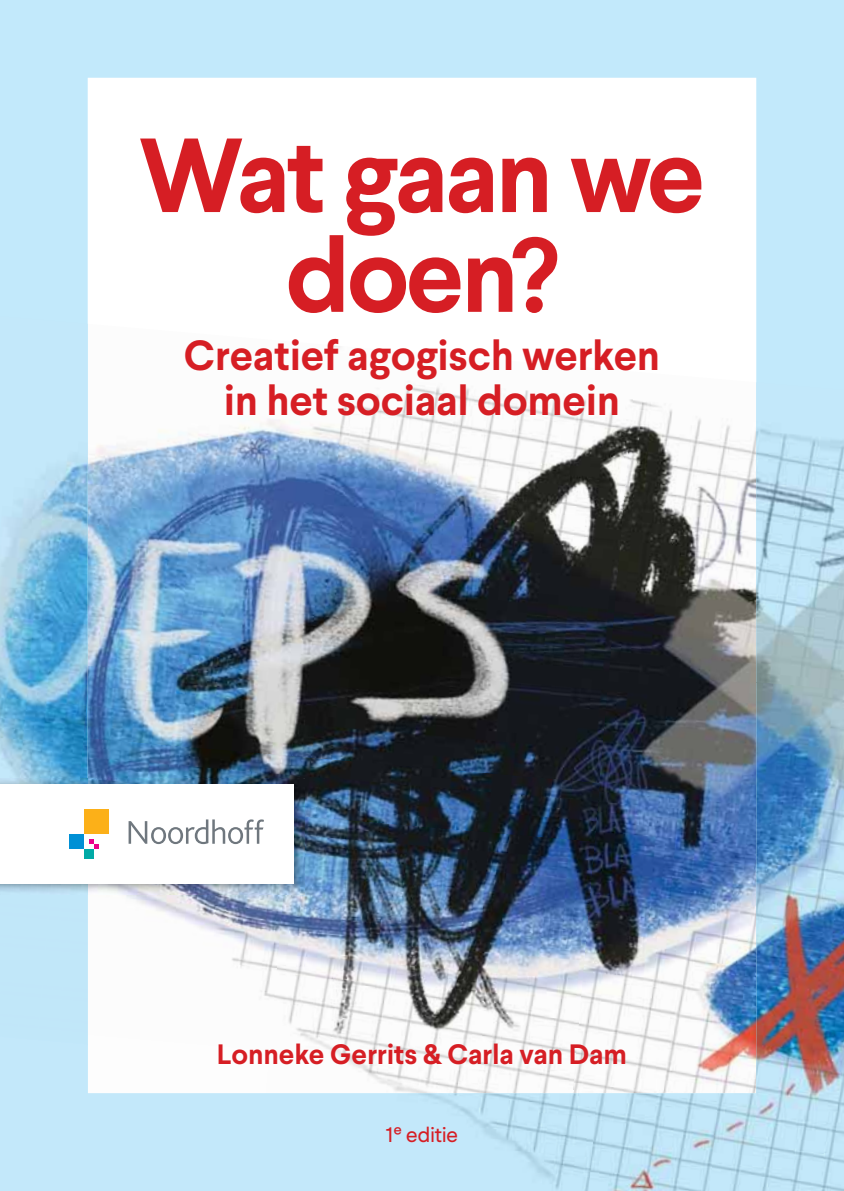
<style>
.page{position:relative;width:844px;height:1191px;background:#fff}
.page>*{position:absolute;margin:0;border:0;box-sizing:border-box;transform-origin:0 0}
.t1{font:700 105px/99.8px "Larsseit";letter-spacing:-.035em;color:#d61e24;text-align:center}
.t2{font:700 42px/45.5px "Larsseit";letter-spacing:-.01em;color:#d61e24;text-align:center}
.t3{font:700 28px "Larsseit";letter-spacing:-.005em;color:#d61e24}
.t4{font:21px "Larsseit";letter-spacing:-.01em;color:#d61e24}
</style>
<div class="page">
<img style="left:0;top:0;width:843px;height:1093px">
<img style="left:0;top:316px;width:88px;height:462px">
<img style="left:756px;top:382px;width:87px;height:300px">
<img style="left:708px;top:682px;width:135px;height:509px">
<img style="left:80px;top:689px;width:8px;height:89px">
<div style="left:0;top:894px;width:88px;height:142px;background:#c1e7f9"></div>
<img style="left:597px;top:1093px;width:121px;height:98px">
<img style="left:0;top:1036px;width:597px;height:155px">
<img style="left:0;top:778px;width:305px;height:116px">
<div style="left:0;top:784px;width:294px;height:99px;background:#fff"></div>
<svg style="left:89px;top:839px;width:10px;height:9px"></svg>
<div style="left:84px;top:848px;width:10px;height:10px;background:#00aaa6"></div>
<div style="left:69px;top:833px;width:15px;height:15px;background:#0090d5"></div>
<div style="left:84px;top:809px;width:25px;height:24px;background:#fcb018"></div>
<svg style="left:128px;top:819px;width:136px;height:25px"></svg>
<h1 class="t1" style="left:138px;top:136px;width:568px">Wat gaan we doen?</h1>
<p class="t2" style="left:184px;top:336px;width:477px">Creatief agogisch werken in het sociaal domein</p>
<p class="t3" style="left:217px;top:1042px;width:411px">Lonneke Gerrits &amp; Carla van Dam</p>
<p class="t4" style="left:386px;top:1122px;width:74px">1e editie</p>
</div>
